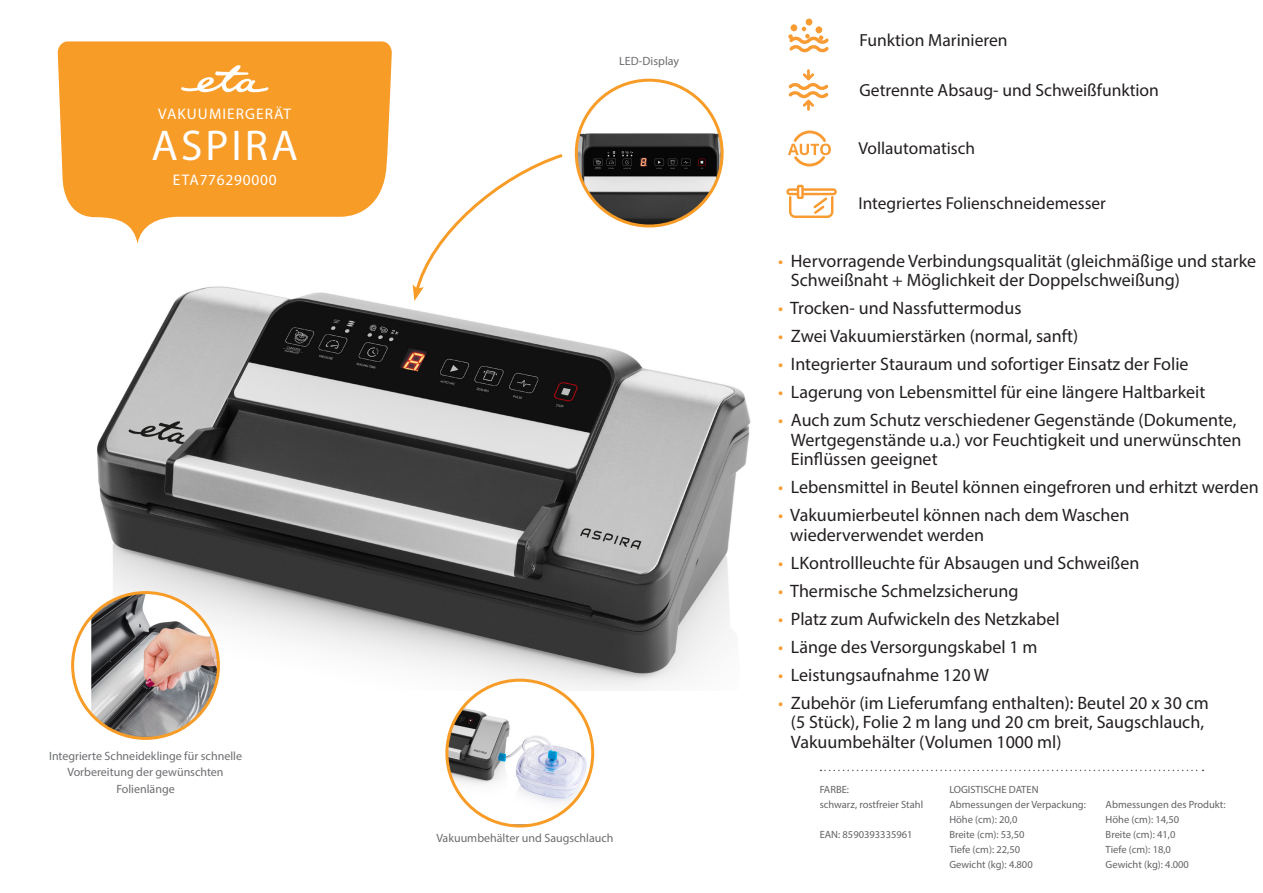
<style>
.page{position:relative;width:1263px;height:893px;background:#fff}
.page>*{position:absolute;margin:0;border:0;box-sizing:border-box;transform-origin:0 0}
.t1{font:43.2px "Myriad Pro";letter-spacing:.07em;color:#fff}
.t2{font:18px/19.5px "Myriad Pro";color:#231f20}
.t3{font:17.55px "Myriad Pro";color:#231f20}
.t4{font:17.4px "Myriad Pro";color:#231f20}
.t5{font:15.45px "Myriad Pro";letter-spacing:.065em;color:#fff}
.t6{font:12px/16.5px "Myriad Pro";color:#6c6d70;text-align:center}
.t7{font:10.5px "Myriad Pro";color:#636366}
.s1{color:#f89b33}
</style>
<div class="page">
<img style="left:97px;top:284px;width:654px;height:406px">
<svg style="left:820px;top:770px;width:383px;height:1px"></svg>
<svg style="left:58px;top:41px;width:334px;height:203px;fill:#f89c28"></svg>
<svg style="left:181px;top:65px;width:87px;height:27px"></svg>
<img style="left:576px;top:83px;width:146px;height:143px">
<div style="left:575px;top:79px;width:149px;height:148px;border:3px solid #f89c28;border-radius:50%"></div>
<svg style="left:73px;top:593px;width:145px;height:144px"></svg>
<div style="left:71px;top:591px;width:149px;height:149px;border:3px solid #f89c28;border-radius:50%"></div>
<svg style="left:413px;top:154px;width:153px;height:147px"></svg>
<svg style="left:788px;top:69px;width:40px;height:42px"></svg>
<div style="left:806px;top:19px;width:6px;height:7px;background:#f89b33;border-radius:50%"></div>
<div style="left:790px;top:24px;width:7px;height:7px;background:#f89b33;border-radius:50%"></div>
<svg style="left:788px;top:27px;width:41px;height:26px"></svg>
<svg style="left:788px;top:130px;width:43px;height:37px"></svg>
<svg style="left:786px;top:185px;width:51px;height:33px"></svg>
<svg style="left:447px;top:680px;width:146px;height:145px"></svg>
<div style="left:445px;top:679px;width:149px;height:148px;border:3px solid #f89c28;border-radius:50%"></div>
<p class="t5" style="left:158px;top:104px;width:134px">VAKUUMIERGERÄT</p>
<p class="t1" style="left:152px;top:119px;width:148px">ASPIRA</p>
<p class="t5" style="left:173px;top:170px;width:105px">ETA776290000</p>
<p class="t6" style="left:49px;top:747px;width:195px">Integrierte Schneideklinge für schnelle<br>Vorbereitung der gewünschten<br>Folienlänge</p>
<p class="t6" style="left:619px;top:53px;width:61px">LED-Display</p>
<p class="t6" style="left:436px;top:829px;width:179px">Vakuumbehälter und Saugschlauch</p>
<p class="t3" style="left:859px;top:29px;width:150px">Funktion Marinieren</p>
<p class="t3" style="left:859px;top:79px;width:301px">Getrennte Absaug- und Schweißfunktion</p>
<p class="t4" style="left:858px;top:138px;width:118px">Vollautomatisch</p>
<p class="t4" style="left:858px;top:192px;width:249px">Integriertes Folienschneidemesser</p>
<p class="t2" style="left:791px;top:250px;width:467px;text-indent:-13px"><span class="s1">•</span> Hervorragende Verbindungsqualität (gleichmäßige und starke<br>Schweißnaht + Möglichkeit der Doppelschweißung)</p>
<p class="t2" style="left:778px;top:298px;width:245px"><span class="s1">•</span> Trocken- und Nassfuttermodus</p>
<p class="t2" style="left:778px;top:326px;width:302px"><span class="s1">•</span> Zwei Vakuumierstärken (normal, sanft)</p>
<p class="t2" style="left:778px;top:354px;width:412px"><span class="s1">•</span> Integrierter Stauraum und sofortiger Einsatz der Folie</p>
<p class="t2" style="left:778px;top:382px;width:429px"><span class="s1">•</span> Lagerung von Lebensmittel für eine längere Haltbarkeit</p>
<p class="t2" style="left:791px;top:410px;width:452px;text-indent:-13px"><span class="s1">•</span> Auch zum Schutz verschiedener Gegenstände (Dokumente,<br>Wertgegenstände u.a.) vor Feuchtigkeit und unerwünschten<br>Einflüssen geeignet</p>
<p class="t2" style="left:778px;top:477px;width:482px"><span class="s1">•</span> Lebensmittel in Beutel können eingefroren und erhitzt werden</p>
<p class="t2" style="left:790px;top:505px;width:341px;text-indent:-12px"><span class="s1">•</span> Vakuumierbeutel können nach dem Waschen wiederverwendet werden</p>
<p class="t2" style="left:778px;top:552px;width:363px"><span class="s1">•</span> LKontrollleuchte für Absaugen und Schweißen</p>
<p class="t2" style="left:778px;top:580px;width:242px"><span class="s1">•</span> Thermische Schmelzsicherung</p>
<p class="t2" style="left:778px;top:608px;width:283px"><span class="s1">•</span> Platz zum Aufwickeln des Netzkabel</p>
<p class="t2" style="left:778px;top:636px;width:261px"><span class="s1">•</span> Länge des Versorgungskabel 1 m</p>
<p class="t2" style="left:778px;top:664px;width:212px"><span class="s1">•</span> Leistungsaufnahme 120 W</p>
<p class="t2" style="left:791px;top:692px;width:419px;text-indent:-13px"><span class="s1">•</span> Zubehör (im Lieferumfang enthalten): Beutel 20 x 30 cm (5 Stück), Folie 2 m lang und 20 cm breit, Saugschlauch,<br>Vakuumbehälter (Volumen 1000 ml)</p>
<p class="t7" style="left:820px;top:783px;width:31px">FARBE:</p>
<p class="t7" style="left:820px;top:798px;width:105px">schwarz, rostfreier Stahl</p>
<p class="t7" style="left:820px;top:828px;width:94px">EAN: 8590393335961</p>
<p class="t7" style="left:949px;top:783px;width:91px">LOGISTISCHE DATEN</p>
<p class="t7" style="left:949px;top:798px;width:138px">Abmessungen der Verpackung:</p>
<p class="t7" style="left:949px;top:813px;width:70px">Höhe (cm): 20,0</p>
<p class="t7" style="left:949px;top:828px;width:77px">Breite (cm): 53,50</p>
<p class="t7" style="left:949px;top:843px;width:72px">Tiefe (cm): 22,50</p>
<p class="t7" style="left:949px;top:858px;width:85px">Gewicht (kg): 4.800</p>
<p class="t7" style="left:1106px;top:798px;width:121px">Abmessungen des Produkt:</p>
<p class="t7" style="left:1106px;top:813px;width:75px">Höhe (cm): 14,50</p>
<p class="t7" style="left:1106px;top:828px;width:71px">Breite (cm): 41,0</p>
<p class="t7" style="left:1106px;top:843px;width:67px">Tiefe (cm): 18,0</p>
<p class="t7" style="left:1106px;top:858px;width:85px">Gewicht (kg): 4.000</p>
</div>
